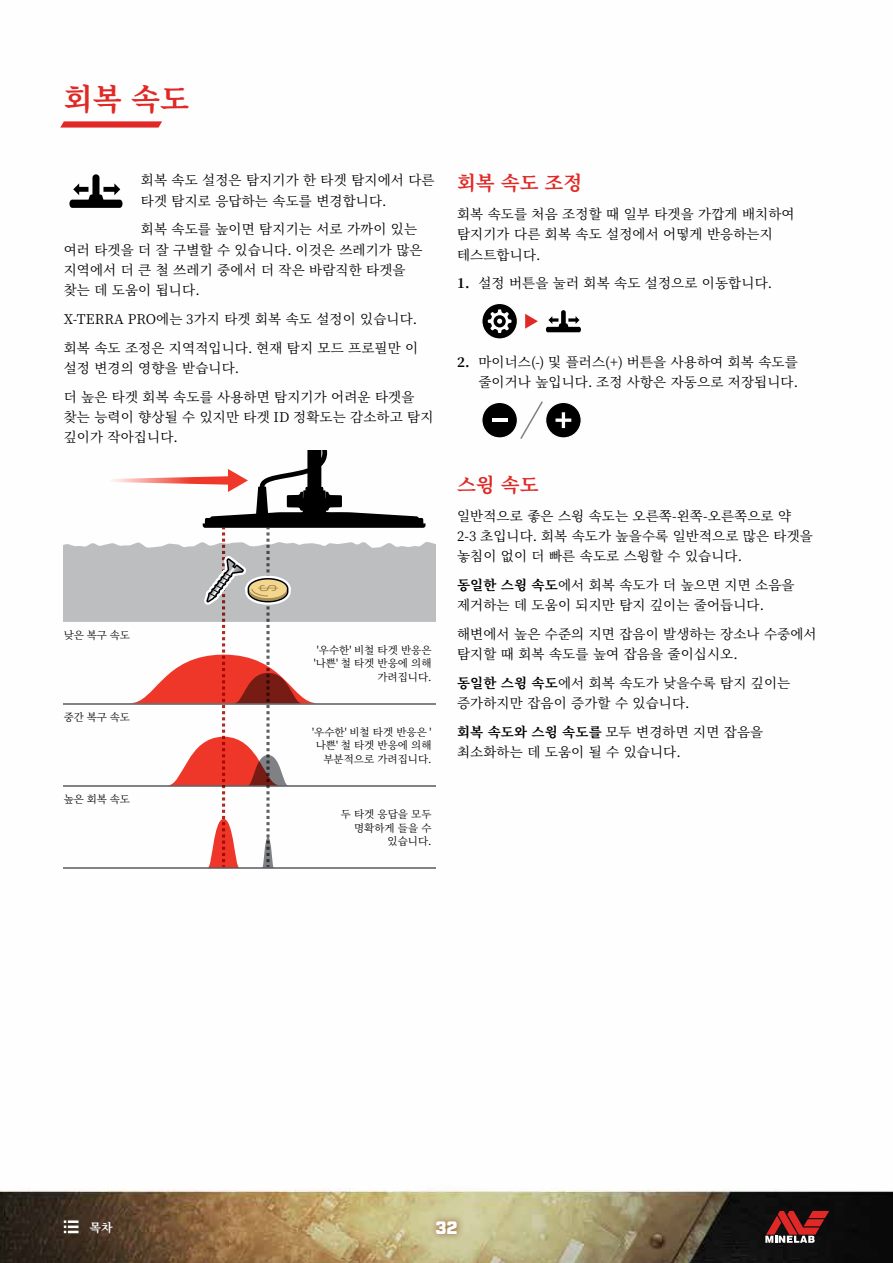
<style>
.page{position:relative;width:893px;height:1263px;background:#fff}
.page>*{position:absolute;margin:0;border:0;box-sizing:border-box;transform-origin:0 0}
.t1{font:700 30px "Noto Serif KR";color:#e02926}
.t2{font:700 19.5px "Noto Serif KR";color:#e02926}
.t3{font:900 18px "Industry";color:#fff}
.t4{font:13.5px/20.2px "Noto Serif KR";letter-spacing:.01em;color:#000}
.t5{font:700 12px "Noto Serif KR";color:#fff}
.t6{font:10.5px/13.5px "Noto Serif KR";color:#000;text-align:right}
.s1{font-weight:700}
</style>
<div class="page">
<img style="left:0;top:313px;width:893px;height:950px">
<svg style="left:64px;top:1220px;width:15px;height:13px"></svg>
<svg style="left:60px;top:121px;width:102px;height:7px"></svg>
<svg style="left:396px;top:1181px;width:101px;height:82px;background:#d1cba0"></svg>
<svg style="left:429px;top:1214px;width:36px;height:27px"></svg>
<svg style="left:765px;top:1211px;width:64px;height:32px;background:#7d3332"></svg>
<hr style="left:64px;top:867px;width:372px;height:2px;background:#808285">
<svg style="left:64px;top:450px;width:372px;height:417px"></svg>
<svg style="left:481px;top:304px;width:37px;height:36px"></svg>
<svg style="left:525px;top:314px;width:13px;height:15px"></svg>
<svg style="left:546px;top:310px;width:35px;height:22px"></svg>
<svg style="left:481px;top:400px;width:101px;height:41px"></svg>
<svg style="left:69px;top:174px;width:54px;height:34px"></svg>
<h1 class="t1" style="left:64px;top:82px;width:127px">회복 속도</h1>
<p class="t4" style="left:141px;top:170px;width:295px">회복 속도 설정은 탐지기가 한 타겟 탐지에서 다른 타겟 탐지로 응답하는 속도를 변경합니다.</p>
<p class="t4" style="left:64px;top:219px;width:360px;text-indent:77px">회복 속도를 높이면 탐지기는 서로 가까이 있는 여러 타겟을 더 잘 구별할 수 있습니다. 이것은 쓰레기가 많은 지역에서 더 큰 철 쓰레기 중에서 더 작은 바람직한 타겟을 찾는 데 도움이 됩니다.</p>
<p class="t4" style="left:64px;top:305px;width:356px;line-height:28.8px">X-TERRA PRO에는 3가지 타겟 회복 속도 설정이 있습니다. 회복 속도 조정은 지역적입니다. 현재 탐지 모드 프로필만 이</p>
<p class="t4" style="left:64px;top:354px;width:352px;line-height:28.8px">설정 변경의 영향을 받습니다.<br>더 높은 타겟 회복 속도를 사용하면 탐지기가 어려운 타겟을</p>
<p class="t4" style="left:64px;top:407px;width:371px">찾는 능력이 향상될 수 있지만 타겟 ID 정확도는 감소하고 탐지 깊이가 작아집니다.</p>
<p class="t6" style="left:64px;top:629px;width:68px">낮은 복구 속도</p>
<p class="t6" style="left:64px;top:711px;width:68px">중간 복구 속도</p>
<p class="t6" style="left:64px;top:793px;width:68px">높은 회복 속도</p>
<p class="t6" style="left:314px;top:643px;width:119px">'우수한' 비철 타겟 반응은 '나쁜' 철 타겟 반응에 의해 가려집니다.</p>
<p class="t6" style="left:312px;top:725px;width:121px">'우수한' 비철 타겟 반응은 ' 나쁜' 철 타겟 반응에 의해 부분적으로 가려집니다.</p>
<p class="t6" style="left:341px;top:808px;width:92px">두 타겟 응답을 모두 명확하게 들을 수 있습니다.</p>
<h2 class="t2" style="left:457px;top:172px;width:127px">회복 속도 조정</h2>
<p class="t4" style="left:457px;top:204px;width:339px">회복 속도를 처음 조정할 때 일부 타겟을 가깝게 배치하여 탐지기가 다른 회복 속도 설정에서 어떻게 반응하는지 테스트합니다.</p>
<p class="t4" style="left:457px;top:274px;width:314px"><span class="s1">1.</span> 설정 버튼을 눌러 회복 속도 설정으로 이동합니다.</p>
<p class="t4" style="left:457px;top:352px;width:342px;text-align:right"><span class="s1">2.</span> 마이너스(-) 및 플러스(+) 버튼을 사용하여 회복 속도를 줄이거나 높입니다. 조정 사항은 자동으로 저장됩니다.</p>
<h2 class="t2" style="left:457px;top:474px;width:83px">스윙 속도</h2>
<p class="t4" style="left:457px;top:506px;width:357px">일반적으로 좋은 스윙 속도는 오른쪽-왼쪽-오른쪽으로 약<br>2-3 초입니다. 회복 속도가 높을수록 일반적으로 많은 타겟을 놓침이 없이 더 빠른 속도로 스윙할 수 있습니다.</p>
<p class="t4" style="left:457px;top:575px;width:339px"><span class="s1">동일한 스윙 속도</span>에서 회복 속도가 더 높으면 지면 소음을 제거하는 데 도움이 되지만 탐지 깊이는 줄어듭니다.</p>
<p class="t4" style="left:457px;top:624px;width:361px">해변에서 높은 수준의 지면 잡음이 발생하는 장소나 수중에서 탐지할 때 회복 속도를 높여 잡음을 줄이십시오.</p>
<p class="t4" style="left:457px;top:673px;width:335px"><span class="s1">동일한 스윙 속도</span>에서 회복 속도가 낮을수록 탐지 깊이는 증가하지만 잡음이 증가할 수 있습니다.</p>
<p class="t4" style="left:457px;top:722px;width:308px"><span class="s1">회복 속도와 스윙 속도를</span> 모두 변경하면 지면 잡음을 최소화하는 데 도움이 될 수 있습니다.</p>
<p class="t5" style="left:90px;top:1220px;width:25px">목차</p>
<h3 class="t3" style="left:436px;top:1217px;width:23px">32</h3>
</div>
